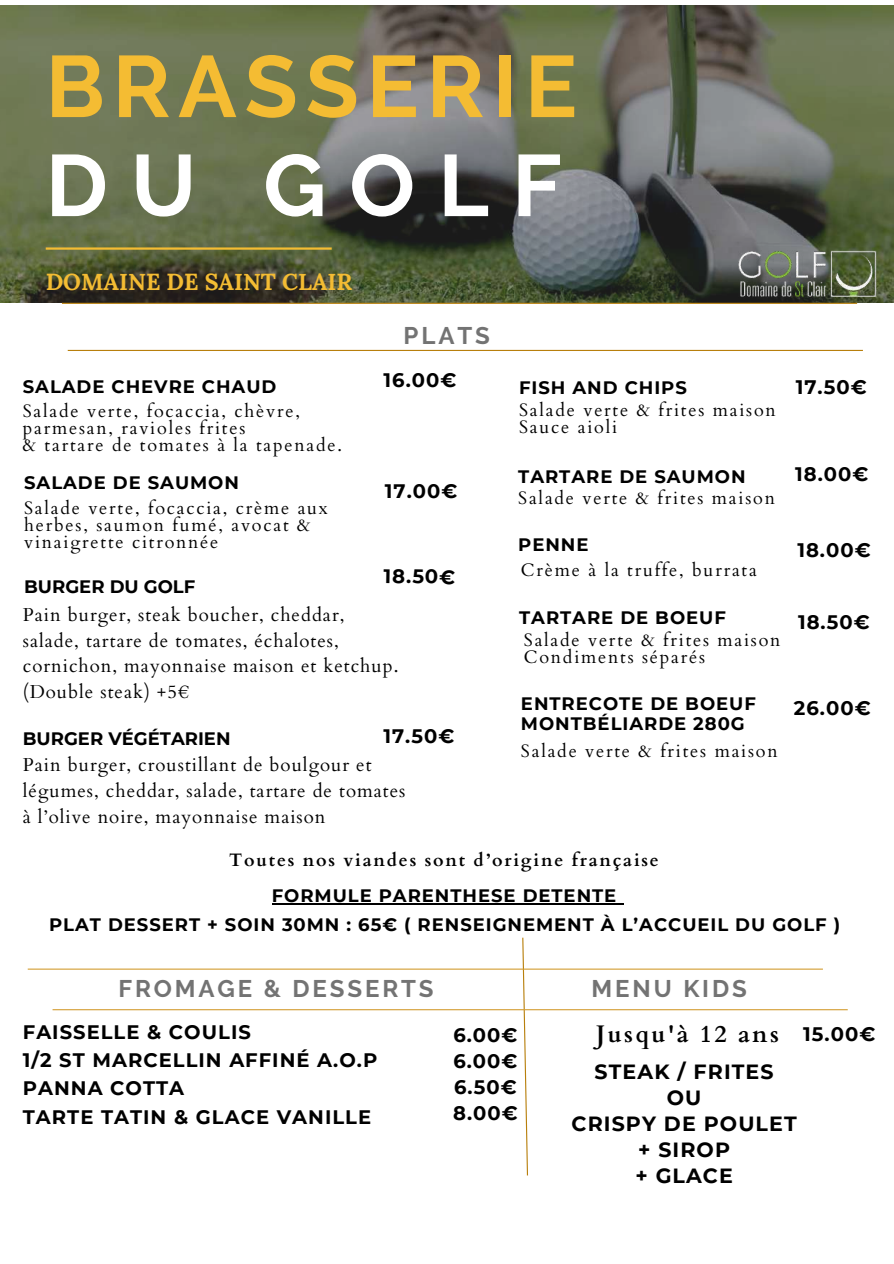
<style>
.page{position:relative;width:894px;height:1264px;background:#fff}
.page>*{position:absolute;margin:0;border:0;box-sizing:border-box;transform-origin:0 0}
.t1{font:700 86.85px "Raleway";letter-spacing:.09em;color:#f4bc33}
.t2{font:700 86.85px "Raleway";letter-spacing:.265em;color:#fff}
.t3{font:700 24px "Raleway";letter-spacing:.12em;color:#737373}
.t4{font:700 24px "Cardo";letter-spacing:.1em;color:#000}
.t5{font:700 23.1px "Lora";color:#f4bc33}
.t6{font:700 20.55px/25.8px "Montserrat";letter-spacing:.055em;color:#000;text-align:center}
.t7{font:700 19.5px/28.2px "Montserrat";letter-spacing:.055em;color:#000}
.t8{font:18.6px/25.8px "Cardo";letter-spacing:.055em;color:#000}
.t9{font:18px/16.8px "Cardo";letter-spacing:.1em;color:#000}
.t10{font:700 18px/29.2px "Montserrat";letter-spacing:.055em;color:#000;text-align:center}
.t11{font:700 18px "Cardo";letter-spacing:.1em;color:#000}
.t12{font:700 18px "Montserrat";color:#000}
.s1{font-family:"Montserrat";font-size:19.5px}
</style>
<div class="page">
<img style="left:0;top:5px;width:893px;height:297px">
<hr style="left:46px;top:247px;width:285px;height:3px;background:#f4bc33">
<svg style="left:521px;top:937px;width:7px;height:239px"></svg>
<hr style="left:62px;top:303px;width:794px;height:1px;background:#b87f0c">
<hr style="left:53px;top:1009px;width:794px;height:1px;background:#d49e33">
<hr style="left:28px;top:968px;width:794px;height:1px;background:#d49e33">
<hr style="left:68px;top:350px;width:794px;height:1px;background:#b87f0c">
<img style="left:732px;top:244px;width:148px;height:59px">
<hr style="left:272px;top:903px;width:345px;height:1px;background:#000">
<h1 class="t1" style="left:46px;top:35px;width:532px">BRASSERIE</h1>
<h1 class="t2" style="left:46px;top:134px;width:517px">DU GOLF</h1>
<p class="t5" style="left:46px;top:266px;width:308px">DOMAINE DE SAINT CLAIR</p>
<p class="t10" style="left:23px;top:372px;width:255px">SALADE CHEVRE CHAUD</p>
<p class="t9" style="left:23px;top:403px;width:320px">Salade verte, focaccia, chèvre, parmesan, ravioles frites<br>&amp; tartare de tomates à la tapenade.</p>
<p class="t10" style="left:24px;top:468px;width:216px">SALADE DE SAUMON</p>
<p class="t9" style="left:24px;top:500px;width:305px">Salade verte, focaccia, crème aux herbes, saumon fumé, avocat &amp; vinaigrette citronnée</p>
<p class="t12" style="left:24px;top:576px;width:173px">BURGER DU GOLF</p>
<h2 class="t3" style="left:403px;top:322px;width:88px">PLATS</h2>
<p class="t7" style="left:383px;top:366px;width:74px">16.00€</p>
<p class="t7" style="left:385px;top:476px;width:74px">17.00€</p>
<p class="t7" style="left:384px;top:561px;width:73px;rotate:1deg">18.50€</p>
<p class="t8" style="left:23px;top:602px;width:377px">Pain burger, steak boucher, cheddar, salade, tartare de tomates, échalotes, cornichon, mayonnaise maison et ketchup. (Double steak) +5€</p>
<p class="t12" style="left:23px;top:728px;width:209px">BURGER VÉGÉTARIEN</p>
<p class="t7" style="left:383px;top:721px;width:72px">17.50€</p>
<p class="t8" style="left:23px;top:752px;width:384px">Pain burger, croustillant de boulgour et légumes, cheddar, salade, tartare de tomates à l’olive noire, mayonnaise maison</p>
<p class="t10" style="left:519px;top:373px;width:169px">FISH AND CHIPS</p>
<p class="t9" style="left:519px;top:402px;width:258px">Salade verte &amp; frites maison<br>Sauce aioli</p>
<p class="t10" style="left:518px;top:462px;width:229px">TARTARE DE SAUMON</p>
<p class="t9" style="left:518px;top:490px;width:258px">Salade verte &amp; frites maison</p>
<p class="t10" style="left:518px;top:530px;width:72px">PENNE</p>
<p class="t9" style="left:521px;top:561px;width:237px">Crème à la truffe, burrata</p>
<p class="t10" style="left:519px;top:602px;width:208px">TARTARE DE BOEUF</p>
<p class="t9" style="left:523px;top:632px;width:258px">Salade verte &amp; frites maison<br>Condiments séparés</p>
<p class="t7" style="left:795px;top:373px;width:73px">17.50€</p>
<p class="t7" style="left:794px;top:460px;width:75px">18.00€</p>
<p class="t7" style="left:797px;top:536px;width:75px">18.00€</p>
<p class="t7" style="left:797px;top:607px;width:73px">18.50€</p>
<p class="t10" style="left:521px;top:693px;width:236px;line-height:20.2px;text-align:left">ENTRECOTE DE BOEUF<br>MONTBÉLIARDE 280G</p>
<p class="t7" style="left:793px;top:693px;width:78px">26.00€</p>
<p class="t9" style="left:521px;top:743px;width:258px">Salade verte &amp; frites maison</p>
<p class="t11" style="left:229px;top:848px;width:431px">Toutes nos viandes sont d’origine française</p>
<p class="t10" style="left:49px;top:880px;width:792px">FORMULE PARENTHESE DETENTE<br>PLAT DESSERT + SOIN 30MN : 65€ ( RENSEIGNEMENT À L’ACCUEIL DU GOLF )</p>
<h2 class="t3" style="left:118px;top:974px;width:317px">FROMAGE &amp; DESSERTS</h2>
<p class="t7" style="left:23px;top:1017px;width:356px">FAISSELLE &amp; COULIS<br>1/2 ST MARCELLIN AFFINÉ A.O.P<br>PANNA COTTA<br>TARTE TATIN &amp; GLACE VANILLE</p>
<p class="t7" style="left:453px;top:1021px;width:66px;line-height:25.8px;text-align:justify">6.00€ 6.00€ 6.50€ 8.00€</p>
<h2 class="t3" style="left:591px;top:974px;width:157px">MENU KIDS</h2>
<h2 class="t4" style="left:596px;top:1018px;width:281px">Jusqu'à 12 ans <span class="s1">15.00€</span></h2>
<p class="t6" style="left:571px;top:1058px;width:226px">STEAK / FRITES<br>OU<br>CRISPY DE POULET + SIROP<br>+ GLACE</p>
</div>
